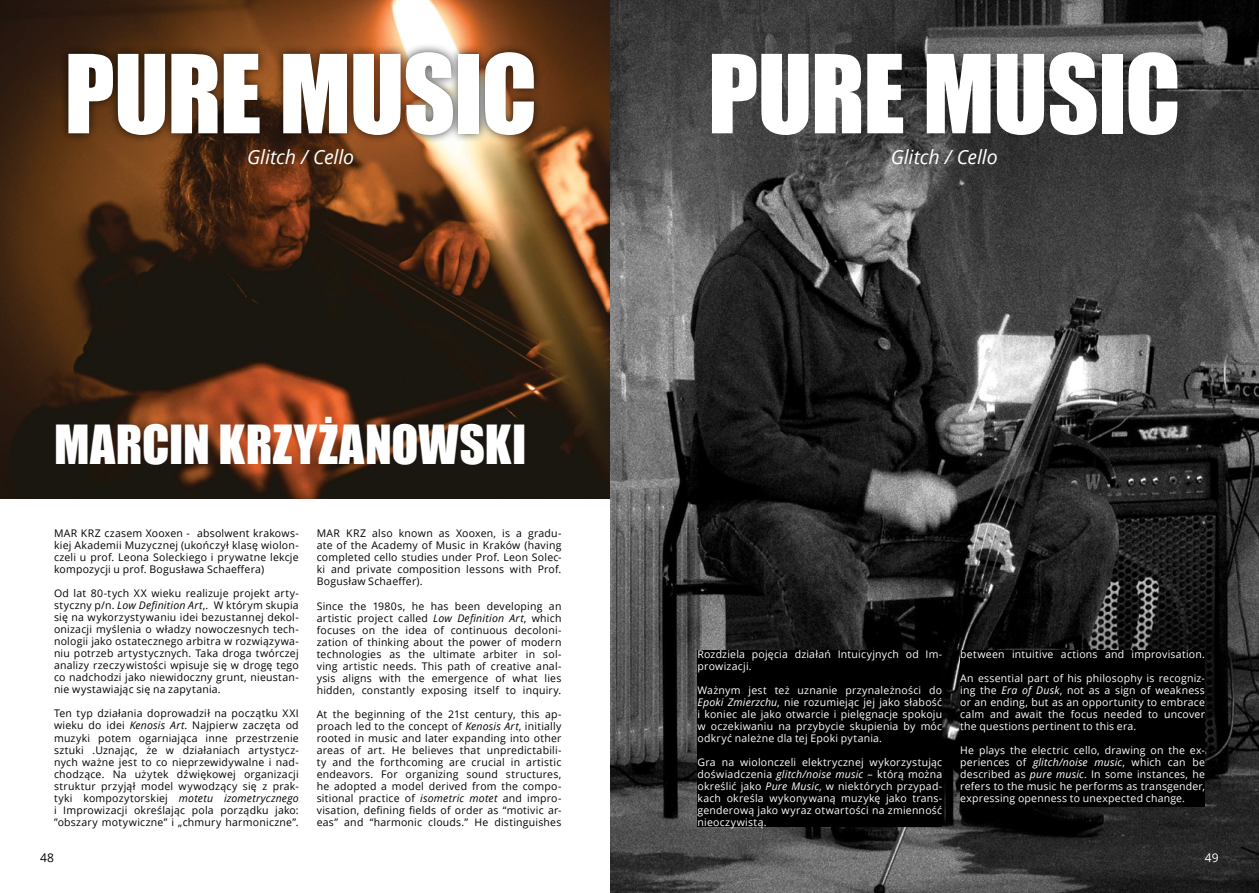
<style>
.page{position:relative;width:1259px;height:893px;background:#fff}
.page>*{position:absolute;margin:0;border:0;box-sizing:border-box;transform-origin:0 0}
.t1{font:100.5px "Impact";letter-spacing:-.015em;color:#fff}
.t2{font:49.5px "Impact";color:#fff}
.t3{font:italic 19.5px "Open Sans";letter-spacing:-.005em;color:#fff}
.t4{font:12px "Open Sans";color:#000}
.t5{font:12px "Open Sans";color:#fff}
.t6{font:10.5px/12px "Open Sans";letter-spacing:.02em;color:#000;text-align:justify}
.t7{font:10.5px/12px "Open Sans";letter-spacing:.02em;color:#fff;text-align:justify}
.s1{font-style:italic}
</style>
<div class="page">
<img style="left:0;top:0;width:610px;height:499px">
<img style="left:610px;top:0;width:649px;height:893px">
<div style="left:697px;top:650px;width:245px;height:176px;background:#000"></div>
<div style="left:960px;top:650px;width:245px;height:156px;background:#000"></div>
<div style="left:58px;top:42px;width:485px;height:102px;background:#000;opacity:.75"></div>
<h1 class="t1" style="left:64px;top:16px;width:474px">PURE MUSIC</h1>
<h3 class="t3" style="left:247px;top:143px;width:108px">Glitch / Cello</h3>
<h2 class="t2" style="left:54px;top:406px;width:61px">MARCIN</h2>
<h2 class="t2" style="left:219px;top:406px;width:149px">KRZYŻANOWSKI</h2>
<p class="t6" style="left:54px;top:527px;width:246px">MAR KRZ czasem Xooxen - absolwent krakows&shy;kiej Akademii Muzycznej (ukończył klasę wiolon&shy;czeli u prof. Leona Soleckiego i prywatne lekcje kompozycji u prof. Bogusława Schaeffera)</p>
<p class="t6" style="left:54px;top:587px;width:246px">Od lat 80-tych XX wieku realizuje projekt arty&shy;styczny p/n. <span class="s1">Low Definition Art</span>,. W którym skupia się na wykorzystywaniu idei bezustannej dekol&shy;onizacji myślenia o władzy nowoczesnych tech&shy;nologii jako ostatecznego arbitra w rozwiązywa&shy;niu potrzeb artystycznych. Taka droga twórczej analizy rzeczywistości wpisuje się w drogę tego co nadchodzi jako niewidoczny grunt, nieustan&shy;nie wystawiając się na zapytania.</p>
<p class="t6" style="left:54px;top:707px;width:246px">Ten typ działania doprowadził na początku XXI wieku do idei <span class="s1">Kenosis Art</span>. Najpierw zaczęta od muzyki potem ogarniająca inne przestrzenie sztuki .Uznając, że w działaniach artystycz&shy;nych ważne jest to co nieprzewidywalne i nad&shy;chodzące. Na użytek dźwiękowej organizacji struktur przyjął model wywodzący się z prak&shy;tyki kompozytorskiej <span class="s1">motetu izometrycznego </span>i Improwizacji określając pola porządku jako: ”obszary motywiczne” i „chmury harmoniczne”.</p>
<p class="t4" style="left:40px;top:849px;width:15px">48</p>
<p class="t6" style="left:317px;top:527px;width:246px">MAR KRZ also known as Xooxen, is a gradu&shy;ate of the Academy of Music in Kraków (having completed cello studies under Prof. Leon Solec&shy;ki and private composition lessons with Prof.<br>Bogusław Schaeffer).</p>
<p class="t6" style="left:317px;top:599px;width:246px">Since the 1980s, he has been developing an artistic project called <span class="s1">Low Definition Art</span>, which focuses on the idea of continuous decoloni&shy;zation of thinking about the power of modern technologies as the ultimate arbiter in sol&shy;ving artistic needs. This path of creative anal&shy;ysis aligns with the emergence of what lies hidden, constantly exposing itself to inquiry.</p>
<p class="t6" style="left:317px;top:707px;width:246px">At the beginning of the 21st century, this ap&shy;proach led to the concept of <span class="s1">Kenosis Art</span>, initially rooted in music and later expanding into other areas of art. He believes that unpredictabili&shy;ty and the forthcoming are crucial in artistic endeavors. For organizing sound structures, he adopted a model derived from the compo&shy;sitional practice of <span class="s1">isometric motet</span> and impro&shy;visation, defining fields of order as “motivic ar&shy;eas” and “harmonic clouds.” He distinguishes</p>
<h1 class="t1" style="left:708px;top:16px;width:474px">PURE MUSIC</h1>
<h3 class="t3" style="left:890px;top:143px;width:108px">Glitch / Cello</h3>
<p class="t7" style="left:697px;top:648px;width:246px">Rozdziela pojęcia działań Intuicyjnych od Im&shy;prowizacji.</p>
<p class="t7" style="left:697px;top:684px;width:246px">Ważnym jest też uznanie przynależności do <span class="s1">Epoki Zmierzchu</span>, nie rozumiejąc jej jako słabość i koniec ale jako otwarcie i pielęgnacje spokoju w oczekiwaniu na przybycie skupienia by móc odkryć należne dla tej Epoki pytania.</p>
<p class="t7" style="left:697px;top:756px;width:246px">Gra na wiolonczeli elektrycznej wykorzystując doświadczenia <span class="s1">glitch/noise music</span> – którą można określić jako <span class="s1">Pure Music</span>, w niektórych przypad&shy;kach określa wykonywaną muzykę jako trans&shy;genderową jako wyraz otwartości na zmienność nieoczywistą.</p>
<p class="t7" style="left:960px;top:648px;width:246px">between intuitive actions and improvisation.</p>
<p class="t7" style="left:960px;top:672px;width:246px">An essential part of his philosophy is recogniz&shy;ing the <span class="s1">Era of Dusk</span>, not as a sign of weakness or an ending, but as an opportunity to embrace calm and await the focus needed to uncover the questions pertinent to this era.</p>
<p class="t7" style="left:960px;top:744px;width:246px">He plays the electric cello, drawing on the ex&shy;periences of <span class="s1">glitch/noise music</span>, which can be described as <span class="s1">pure music</span>. In some instances, he refers to the music he performs as transgender, expressing openness to unexpected change.</p>
<p class="t5" style="left:1205px;top:849px;width:15px">49</p>
</div>
